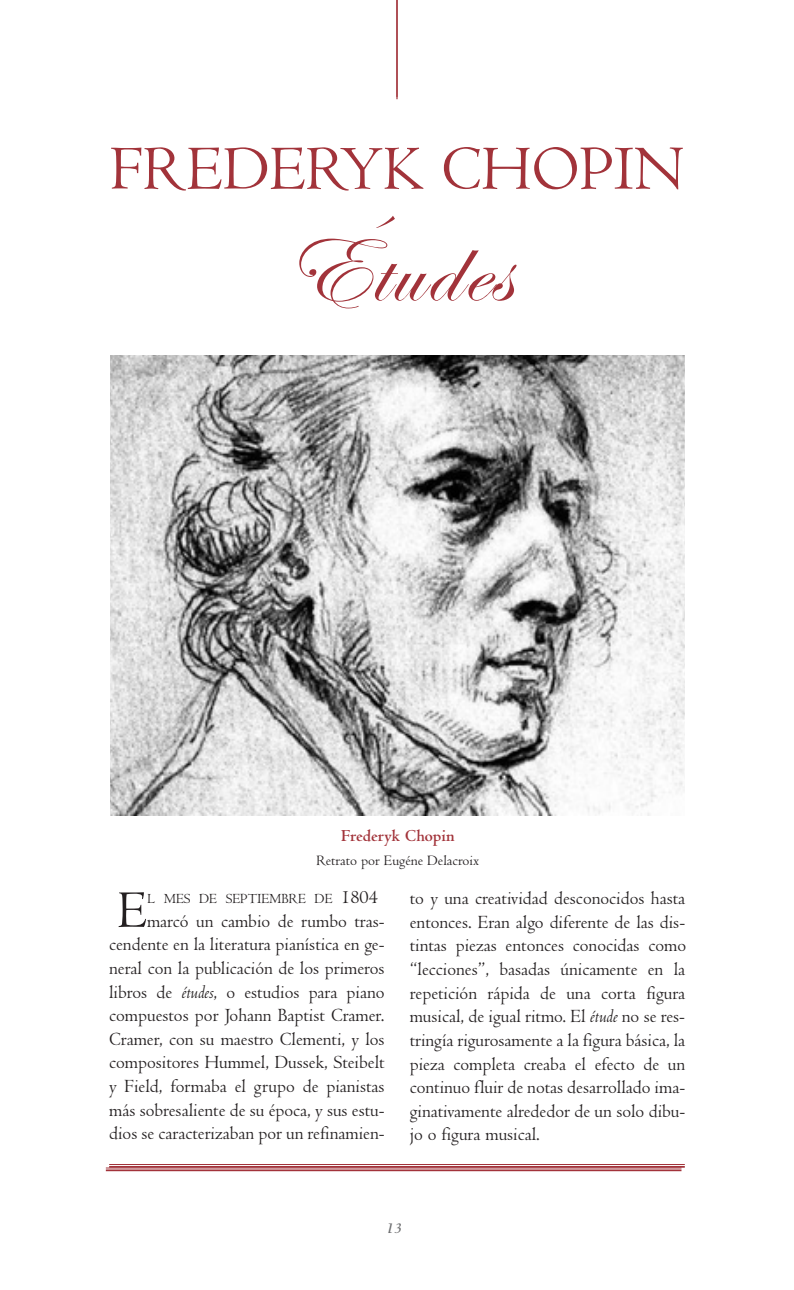
<style>
.page{position:relative;width:794px;height:1290px;background:#fff}
.page>*{position:absolute;margin:0;border:0;box-sizing:border-box;transform-origin:0 0}
.t1{font:99.75px "Edwardian Script ITC";letter-spacing:.035em;color:#a2333a}
.t2{font:64.75px "Centaur";color:#a2333a}
.t3{font:54.25px "Centaur";color:#231f20}
.t4{font:19.25px/23.6px "Centaur";color:#231f20;text-align:justify}
.t5{font:700 17.5px "Centaur";color:#a2333a}
.t6{font:italic 700 15.75px "Centaur";color:#6d6e70}
.t7{font:14.88px "Centaur";color:#231f20}
.t8{font:14.35px "Centaur";color:#231f20}
.s1{font-size:19.25px}
.s2{font-style:italic}
</style>
<div class="page">
<hr style="left:109px;top:1164px;width:576px;height:1px;background:#a2333a">
<hr style="left:109px;top:1166px;width:576px;height:1px;background:#a2333a">
<hr style="left:396px;top:0;width:1px;height:99px;background:#a2333a">
<hr style="left:106px;top:1167px;width:575px;height:1px;background:#a2333a">
<hr style="left:106px;top:1169px;width:575px;height:2px;background:#a2333a">
<img style="left:110px;top:355px;width:575px;height:460px">
<h2 class="t2" style="left:110px;top:145px;width:575px">FREDERYK CHOPIN</h2>
<h1 class="t1" style="left:284px;top:207px;width:228px">ñàâwxá</h1>
<p class="t5" style="left:341px;top:829px;width:115px">Frederyk Chopin</p>
<p class="t7" style="left:316px;top:855px;width:164px">Retrato por Eugéne Delacroix</p>
<h3 class="t3" style="left:118px;top:890px;width:31px">E</h3>
<p class="t8" style="left:147px;top:893px;width:232px">L MES DE SEPTIEMBRE DE <span class="s1">1804</span></p>
<p class="t4" style="left:109px;top:911px;width:277px;text-indent:38px">marcó un cambio de rumbo tras&shy;cendente en la literatura pianística en ge - ne ral con la publicación de los primeros li bros de <span class="s2">études</span>, o estudios para piano com puestos por Johann Baptist Cramer.<br>Cra mer, con su maestro Clementi, y los compositores Hummel, Dussek, Steibelt y Field, formaba el grupo de pianistas más sobresaliente de su época, y sus estu&shy;dios se caracterizaban por un refinamien-</p>
<p class="t4" style="left:410px;top:888px;width:278px">to y una creatividad desconocidos hasta entonces. Eran algo diferente de las dis&shy;tintas piezas entonces conocidas como “lecciones”, basadas únicamente en la repetición rápida de una corta figura musical, de igual ritmo. El <span class="s2">étude</span> no se res&shy;tringía rigurosamente a la figura básica, la pieza completa creaba el efecto de un continuo fluir de notas desarrollado ima&shy;ginativamente alrededor de un solo dibu&shy;jo o figura musical.</p>
<p class="t6" style="left:386px;top:1223px;width:17px">13</p>
</div>
